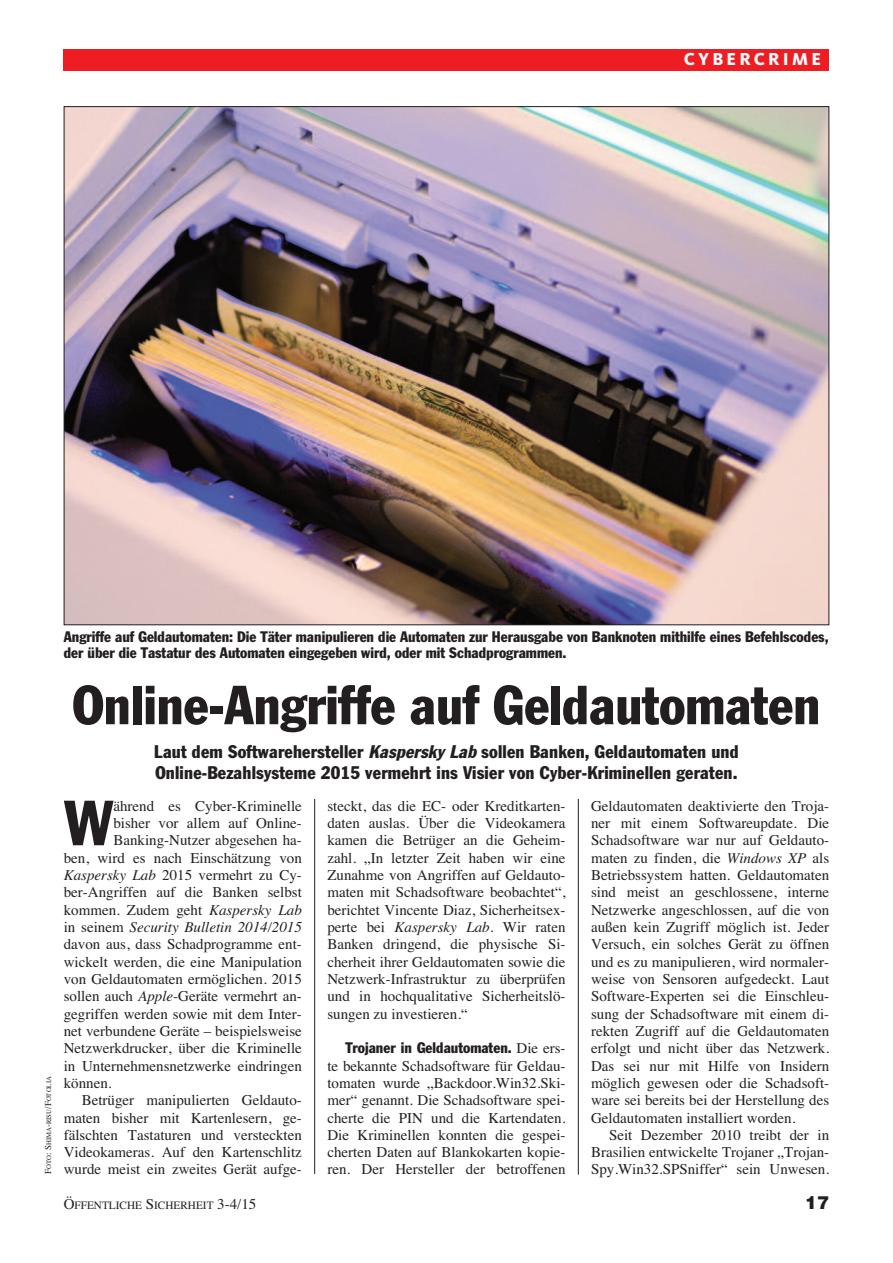
<style>
.page{position:relative;width:893px;height:1263px;background:#fff}
.page>*{position:absolute;margin:0;border:0;box-sizing:border-box;transform-origin:0 0}
.t1{font:condensed 62.55px "Franklin Gothic";color:#231f20}
.t2{font:condensed 54px "Franklin Gothic";color:#231f20}
.t3{font:condensed 18px/21.6px "Franklin Gothic";letter-spacing:.01em;color:#231f20}
.t4{font:800 18px "Kievit";letter-spacing:.175em;color:#fff}
.t5{font:900 18px "Helvetica";color:#231f20}
.t6{font:15px/17.2px "Times";color:#231f20;text-align:justify}
.t7{font:condensed 15px/15.8px "Franklin Gothic";color:#231f20}
.t8{font:italic 15px "Times";color:#231f20}
.t9{font:11.25px "Times";color:#231f20}
.t10{font:6.75px "Times";color:#231f20}
.s1{font-size:9px}
.s2{font-style:italic}
.s3{font-style:normal}
.s4{font-family:"Times";font-stretch:normal}
.s5{font-size:15px}
</style>
<div class="page">
<hr style="left:314px;top:799px;width:1px;height:375px;background:#231f20">
<div style="left:64px;top:49px;width:765px;height:21px;background:#ee1d23"></div>
<hr style="left:578px;top:799px;width:1px;height:376px;background:#231f20">
<img style="left:66px;top:108px;width:761px;height:515px">
<p class="t4" style="left:684px;top:53px;width:139px">CYBERCRIME</p>
<p class="t10" style="left:45px;top:1174px;width:99px;rotate:-90deg"><span class="s1">F</span>OTO<span class="s1">: S</span>HIMA<span class="s1">-</span>RISU<span class="s1">/F</span>OTOLIA</p>
<p class="t7" style="left:64px;top:630px;width:766px">Angriffe auf Geldautomaten: Die Täter manipulieren die Automaten zur Herausgabe von Banknoten mithilfe eines Befehlscodes, der über die Tastatur des Automaten eingegeben wird, oder mit Schadprogrammen.</p>
<h2 class="t2" style="left:73px;top:686px;width:749px">Online-Angriffe auf Geldautomaten</h2>
<p class="t3" style="left:154px;top:742px;width:586px">Laut dem Softwarehersteller <span class="s2">Kaspersky Lab</span>sollen Banken, Geldautomaten und<br>Online-Bezahlsysteme 2015 vermehrt ins Visier von Cyber-Kriminellen geraten.</p>
<h1 class="t1" style="left:64px;top:801px;width:51px">W</h1>
<p class="t6" style="left:113px;top:797px;width:190px">ährend es Cyber-Kriminelle</p>
<p class="t6" style="left:113px;top:814px;width:190px">bisher vor allem auf Online-</p>
<p class="t6" style="left:113px;top:831px;width:190px">Banking-Nutzer abgesehen ha-</p>
<p class="t6" style="left:64px;top:849px;width:240px">ben, wird es nach Einschätzung von</p>
<p class="t6" style="left:64px;top:866px;width:240px"><span class="s2">Kaspersky Lab</span> 2015 vermehrt zu Cy-</p>
<p class="t6" style="left:64px;top:883px;width:240px">ber-Angriffen auf die Banken selbst</p>
<p class="t6" style="left:64px;top:901px;width:240px">kommen. Zudem geht <span class="s2">Kaspersky Lab</span></p>
<p class="t8" style="left:64px;top:918px;width:240px"><span class="s3">in seinem</span> Security Bulletin 2014/2015</p>
<p class="t6" style="left:64px;top:935px;width:240px">davon aus, dass Schadprogramme ent-</p>
<p class="t6" style="left:64px;top:953px;width:240px">wickelt werden, die eine Manipulation</p>
<p class="t6" style="left:64px;top:970px;width:240px">von Geldautomaten ermöglichen. 2015</p>
<p class="t6" style="left:64px;top:987px;width:240px">sollen auch <span class="s2">Apple-</span>Geräte vermehrt an-</p>
<p class="t6" style="left:64px;top:1005px;width:240px">gegriffen werden sowie mit dem Inter-</p>
<p class="t6" style="left:64px;top:1022px;width:240px">net verbundene Geräte – beispielsweise</p>
<p class="t6" style="left:64px;top:1039px;width:240px">Netzwerkdrucker, über die Kriminelle</p>
<p class="t6" style="left:64px;top:1057px;width:240px">in Unternehmensnetzwerke eindringen</p>
<p class="t6" style="left:64px;top:1074px;width:49px">können.</p>
<p class="t6" style="left:82px;top:1091px;width:222px">Betrüger manipulierten Geldauto-</p>
<p class="t6" style="left:64px;top:1109px;width:240px">maten bisher mit Kartenlesern, ge-</p>
<p class="t6" style="left:64px;top:1126px;width:240px">fälschten Tastaturen und versteckten</p>
<p class="t6" style="left:64px;top:1143px;width:240px">Videokameras. Auf den Kartenschlitz</p>
<p class="t6" style="left:64px;top:1161px;width:240px">wurde meist ein zweites Gerät aufge-</p>
<p class="t6" style="left:327px;top:797px;width:240px">steckt, das die EC- oder Kreditkarten&shy;daten auslas. Über die Videokamera kamen die Betrüger an die Geheim&shy;zahl. „In letzter Zeit haben wir eine Zunahme von Angriffen auf Geldauto&shy;maten mit Schadsoftware beobachtet“, berichtet Vincente Diaz, Sicherheitsex&shy;perte bei <span class="s2">Kaspersky Lab.</span> Wir raten Banken dringend, die physische Si&shy;cherheit ihrer Geldautomaten sowie die Netzwerk-Infrastruktur zu überprüfen und in hochqualitative Sicherheitslö&shy;sungen zu investieren.“</p>
<p class="t7" style="left:345px;top:1041px;width:222px">Trojaner in Geldautomaten. <span class="s4">Die ers-</span></p>
<p class="t6" style="left:327px;top:1057px;width:240px">te bekannte Schadsoftware für Geldau&shy;tomaten wurde „Backdoor.Win32.Ski&shy;mer“ genannt. Die Schadsoftware spei&shy;cherte die PIN und die Kartendaten.<br>Die Kriminellen konnten die gespei&shy;cherten Daten auf Blankokarten kopie&shy;ren. Der Hersteller der betroffenen</p>
<p class="t6" style="left:591px;top:797px;width:240px">Geldautomaten deaktivierte den Troja&shy;ner mit einem Softwareupdate. Die Schadsoftware war nur auf Geldauto&shy;maten zu finden, die <span class="s2">Windows XP</span> als Betriebssystem hatten. Geldautomaten sind meist an geschlossene, interne Netzwerke angeschlossen, auf die von außen kein Zugriff möglich ist. Jeder Versuch, ein solches Gerät zu öffnen und es zu manipulieren, wird normaler&shy;weise von Sensoren aufgedeckt. Laut Software-Experten sei die Einschleu&shy;sung der Schadsoftware mit einem di&shy;rekten Zugriff auf die Geldautomaten erfolgt und nicht über das Netzwerk.<br>Das sei nur mit Hilfe von Insidern möglich gewesen oder die Schadsoft&shy;ware sei bereits bei der Herstellung des Geldautomaten installiert worden.</p>
<p class="t6" style="left:591px;top:1126px;width:240px;text-indent:18px">Seit Dezember 2010 treibt der in Brasilien entwickelte Trojaner „Trojan-Spy.Win32.SPSniffer“ sein Unwesen.</p>
<p class="t9" style="left:64px;top:1198px;width:194px"><span class="s5">Ö</span>FFENTLICHE <span class="s5">S</span>ICHERHEIT <span class="s5">3-4/15</span></p>
<p class="t5" style="left:805px;top:1192px;width:26px">17</p>
</div>
